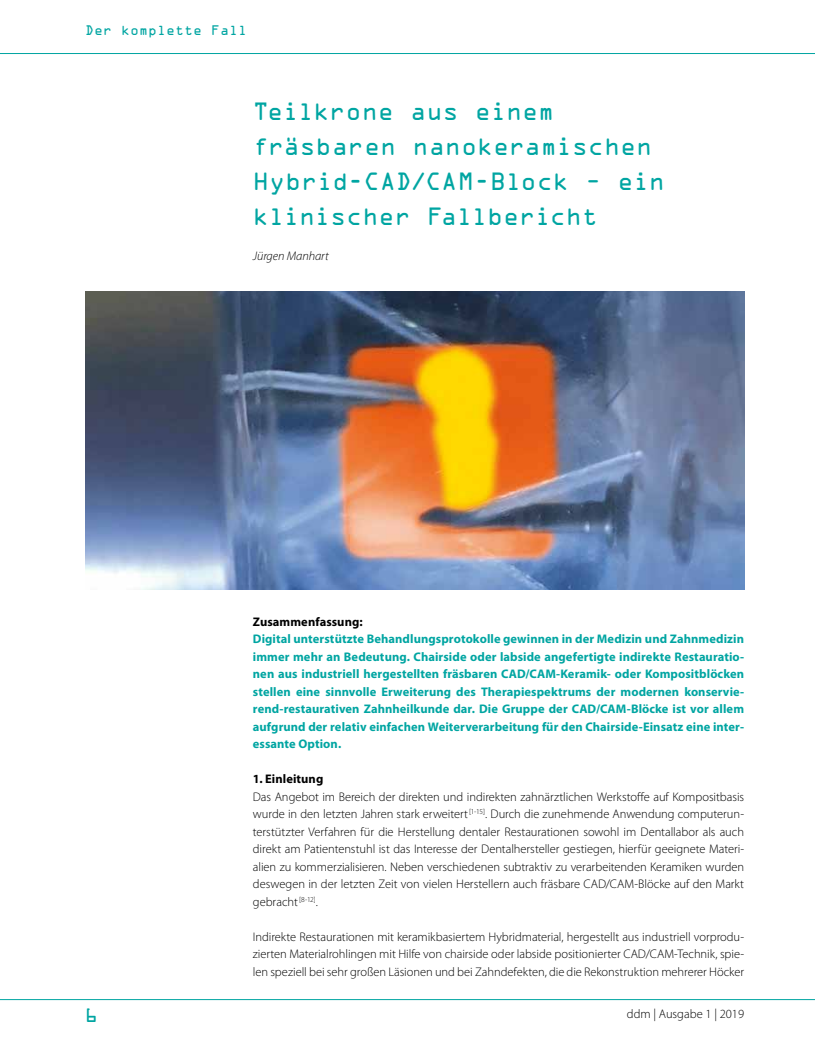
<style>
.page{position:relative;width:815px;height:1063px;background:#fff}
.page>*{position:absolute;margin:0;border:0;box-sizing:border-box;transform-origin:0 0}
.t1{font:22.5px/35px "OCRA Std";letter-spacing:-.005em;color:#00a5a2}
.t2{font:17.5px "OCRA Std";color:#00a5a2}
.t3{font:300 12.5px/17.5px "Myriad Pro";letter-spacing:-.005em;color:#000;text-align:justify}
.t4{font:700 12.5px/17.5px "Myriad Pro";letter-spacing:.005em;color:#00a5a2;text-align:justify}
.t5{font:700 12.5px "Myriad Pro";letter-spacing:.005em;color:#000}
.t6{font:12.5px "OCRA Std";color:#00a5a2}
.t7{font:italic 300 12.5px "Myriad Pro";letter-spacing:-.005em;color:#000}
</style>
<div class="page">
<hr style="left:0;top:53px;width:815px;height:1px;background:#00a5a2">
<hr style="left:0;top:999px;width:815px;height:1px;background:#00a5a2">
<img style="left:85px;top:291px;width:659px;height:299px">
<p class="t6" style="left:85px;top:24px;width:164px">Der komplette Fall</p>
<h1 class="t1" style="left:253px;top:96px;width:414px">Teilkrone aus einem fräsbaren nanokeramischen<br>Hybrid-CAD/CAM-Block – ein klinischer Fallbericht</h1>
<p class="t7" style="left:253px;top:249px;width:77px">Jürgen Manhart</p>
<p class="t5" style="left:253px;top:613px;width:111px">Zusammenfassung:</p>
<p class="t4" style="left:253px;top:630px;width:493px">Digital unterstützte Behandlungsprotokolle gewinnen in der Medizin und Zahnmedizin immer mehr an Bedeutung. Chairside oder labside angefertigte indirekte Restauratio&shy;nen aus industriell hergestellten fräsbaren CAD/CAM-Keramik- oder Kompositblöcken stellen eine sinnvolle Erweiterung des Therapiespektrums der modernen konservie&shy;rend-restaurativen Zahnheilkunde dar. Die Gruppe der CAD/CAM-Blöcke ist vor allem aufgrund der relativ einfachen Weiterverarbeitung für den Chairside-Einsatz eine inter&shy;essante Option.</p>
<p class="t5" style="left:253px;top:771px;width:72px">1. Einleitung</p>
<p class="t3" style="left:253px;top:788px;width:493px">Das Angebot im Bereich der direkten und indirekten zahnärztlichen Werkstoffe auf Kompositbasis wurde in den letzten Jahren stark erweitert<sup>[1-15]</sup>. Durch die zunehmende Anwendung computerun&shy;terstützter Verfahren für die Herstellung dentaler Restaurationen sowohl im Dentallabor als auch direkt am Patientenstuhl ist das Interesse der Dentalhersteller gestiegen, hierfür geeignete Materi&shy;alien zu kommerzialisieren. Neben verschiedenen subtraktiv zu verarbeitenden Keramiken wurden deswegen in der letzten Zeit von vielen Herstellern auch fräsbare CAD/CAM-Blöcke auf den Markt gebracht <sup>[8-12]</sup>.</p>
<p class="t3" style="left:253px;top:928px;width:493px">Indirekte Restaurationen mit keramikbasiertem Hybridmaterial, hergestellt aus industriell vorprodu&shy;zierten Materialrohlingen mit Hilfe von chairside oder labside positionierter CAD/CAM-Technik, spie&shy;len speziell bei sehr großen Läsionen und bei Zahndefekten, die die Rekonstruktion mehrerer Höcker</p>
<h2 class="t2" style="left:85px;top:1008px;width:14px">6</h2>
<p class="t3" style="left:627px;top:1005px;width:119px">ddm | Ausgabe 1 | 2019</p>
</div>
